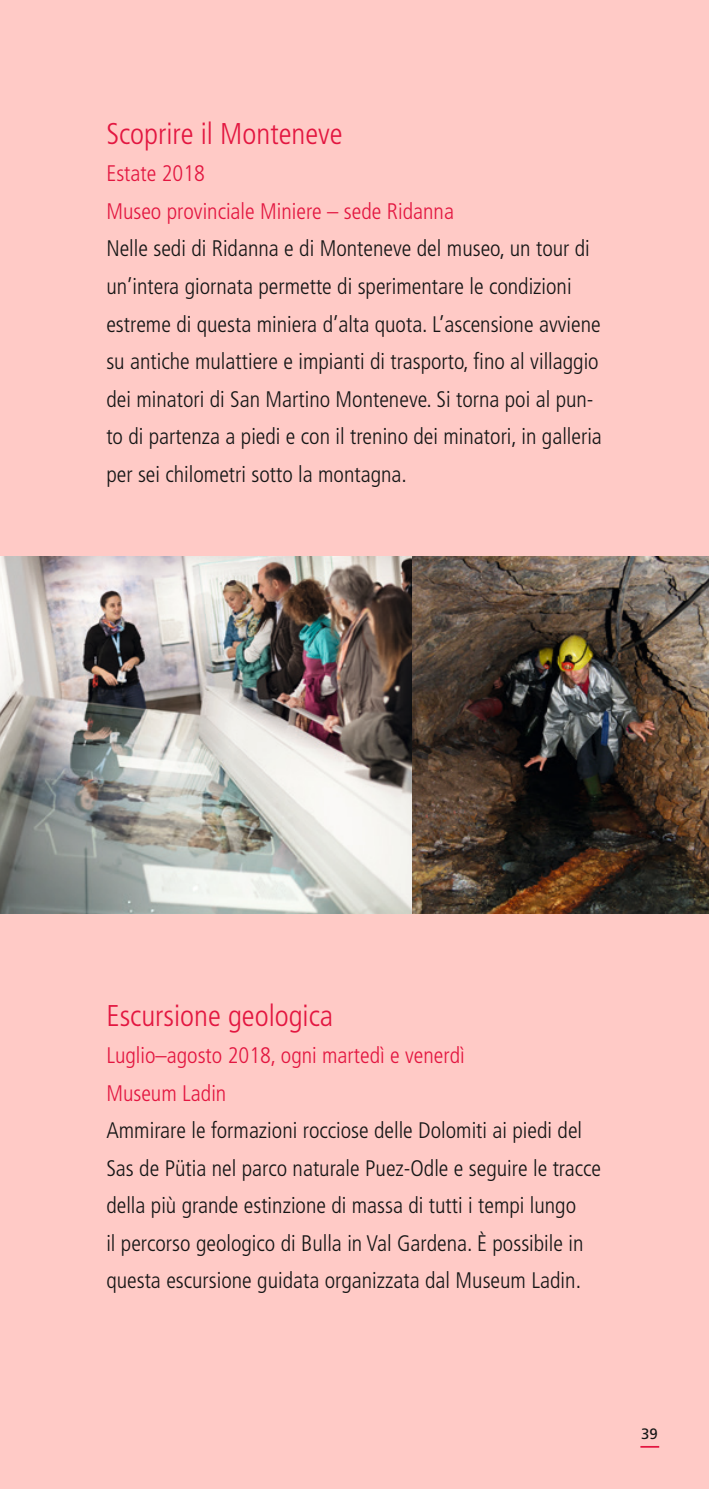
<style>
.page{position:relative;width:709px;height:1489px;background:#fff}
.page>*{position:absolute;margin:0;border:0;box-sizing:border-box;transform-origin:0 0}
.t1{font:300 condensed 30px "Frutiger";color:#e31640}
.t2{font:300 condensed 22.5px/37.5px "Frutiger";color:#151616}
.t3{font:300 condensed 22.5px/37.5px "Frutiger";color:#e31640}
.t4{font:15px "Frutiger";color:#151616}
</style>
<div class="page">
<div style="left:0;top:0;width:709px;height:1488px;background:#ffcac6"></div>
<img style="left:411px;top:556px;width:298px;height:357px">
<img style="left:0;top:556px;width:411px;height:357px">
<svg style="left:640px;top:1446px;width:19px;height:1px"></svg>
<h1 class="t1" style="left:106px;top:116px;width:238px">Scoprire il Monteneve</h1>
<p class="t3" style="left:106px;top:155px;width:349px">Estate 2018<br>Museo provinciale Miniere – sede Ridanna</p>
<p class="t2" style="left:106px;top:230px;width:497px">Nelle sedi di Ridanna e di Monteneve del museo, un tour di un’intera giornata permette di sperimentare le condizioni estreme di questa miniera d’alta quota. L’ascensione avviene su antiche mulattiere e impianti di trasporto, fino al villaggio dei minatori di San Martino Monteneve. Si torna poi al pun&shy;to di partenza a piedi e con il trenino dei minatori, in galleria per sei chilometri sotto la montagna.</p>
<h1 class="t1" style="left:106px;top:998px;width:228px">Escursione geologica</h1>
<p class="t3" style="left:106px;top:1036px;width:360px">Luglio–agosto 2018, ogni martedì e venerdì<br>Museum Ladin</p>
<p class="t2" style="left:106px;top:1111px;width:496px">Ammirare le formazioni rocciose delle Dolomiti ai piedi del Sas de Pütia nel parco naturale Puez-Odle e seguire le tracce della più grande estinzione di massa di tutti i tempi lungo<br>il percorso geologico di Bulla in Val Gardena. È possibile in questa escursione guidata organizzata dal Museum Ladin.</p>
<p class="t4" style="left:641px;top:1425px;width:18px">39</p>
</div>
